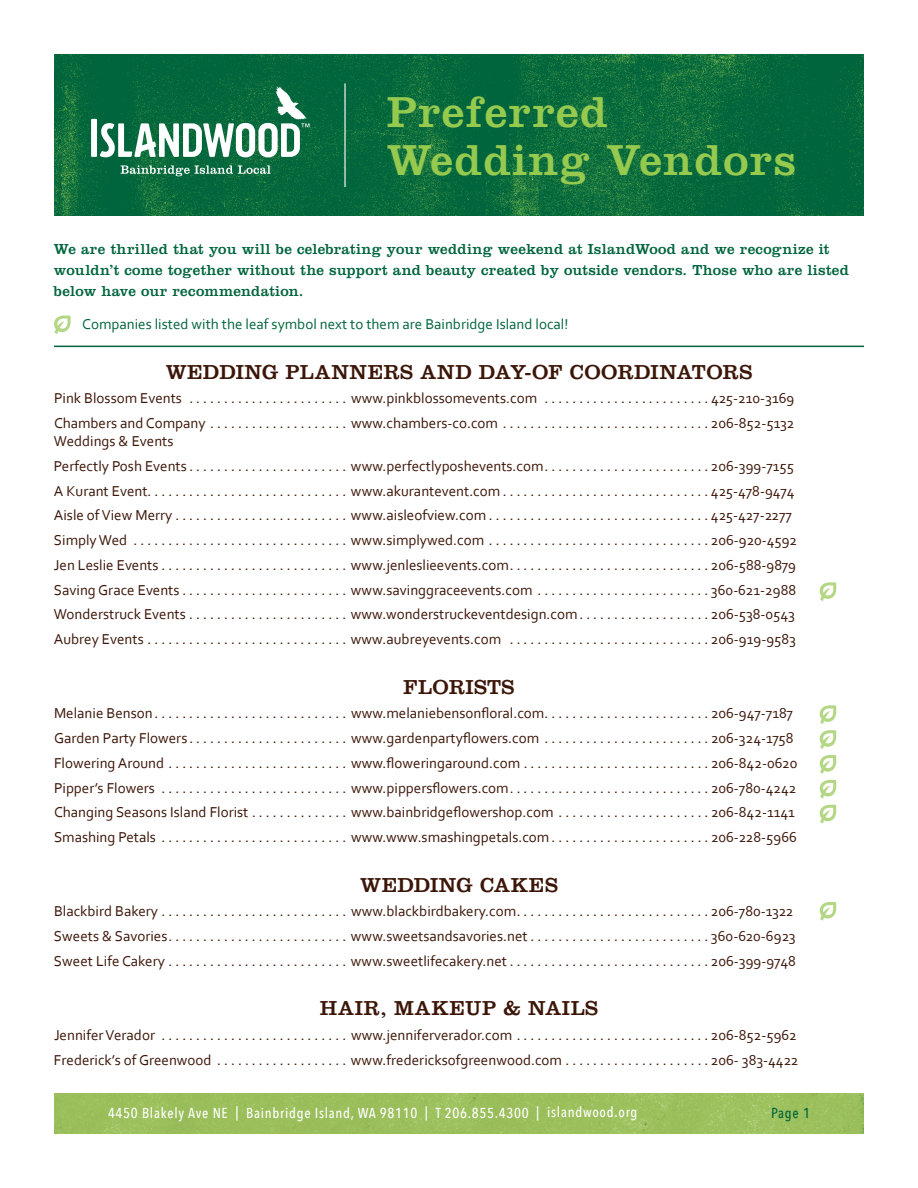
<style>
.page{position:relative;width:918px;height:1188px;background:#fff}
.page>*{position:absolute;margin:0;border:0;box-sizing:border-box;transform-origin:0 0}
.t1{font:45px/48px "Clarendon LT";letter-spacing:.03em;color:#96ca4f}
.t2{font:21px "Clarendon LT";letter-spacing:.025em;color:#3c1608}
.t3{font:15px/24.8px "Corbel";color:#3c1608}
.t4{font:15px/21px "Clarendon LT";letter-spacing:.01em;color:#00653c}
.t5{font:15px "Corbel";color:#00653c}
.t6{font:500 14.4px "Avenir Next Condensed";letter-spacing:.05em;color:#fff}
.t7{font:500 14.4px "Avenir Next Condensed";color:#00653c}
</style>
<div class="page">
<img style="left:54px;top:54px;width:810px;height:162px">
<svg style="left:121px;top:165px;width:150px;height:11px;background:#4c9372"></svg>
<svg style="left:91px;top:87px;width:219px;height:70px"></svg>
<hr style="left:344px;top:83px;width:2px;height:104px;background:#fff">
<img style="left:54px;top:1094px;width:810px;height:40px">
<svg style="left:819px;top:582px;width:18px;height:19px"></svg>
<svg style="left:819px;top:902px;width:18px;height:19px"></svg>
<svg style="left:819px;top:705px;width:18px;height:118px"></svg>
<svg style="left:54px;top:315px;width:17px;height:19px"></svg>
<hr style="left:54px;top:346px;width:810px;height:1px;background:#00653c">
<h1 class="t1" style="left:387px;top:88px;width:411px">Preferred<br>Wedding Vendors</h1>
<p class="t4" style="left:54px;top:239px;width:796px">We are thrilled that you will be celebrating your wedding weekend at IslandWood and we recognize it wouldn’t come together without the support and beauty created by outside vendors. Those who are listed below have our recommendation.</p>
<p class="t5" style="left:82px;top:314px;width:488px">Companies listed with the leaf symbol next to them are Bainbridge Island local!</p>
<h2 class="t2" style="left:166px;top:359px;width:588px">Wedding Planners and Day-of Coordinators</h2>
<p class="t3" style="left:54px;top:386px;width:742px">Pink Blossom Events . . . . . . . . . . . . . . . . . . . . . . . www. pinkblossomevents. com . . . . . . . . . . . . . . . . . . . . . . . 425-210-3169<br>Chambers and Company . . . . . . . . . . . . . . . . . . . . www.chambers-co.com . . . . . . . . . . . . . . . . . . . . . . . . . . . . . 206-852-5132</p>
<p class="t3" style="left:54px;top:428px;width:745px">Weddings &amp; Events<br>Perfectly Posh Events . . . . . . . . . . . . . . . . . . . . . . . www. perfectlyposhevents. com . . . . . . . . . . . . . . . . . . . . . . . 206-399-7155<br>A Kurant Event . . . . . . . . . . . . . . . . . . . . . . . . . . . . . www. akurantevent. com . . . . . . . . . . . . . . . . . . . . . . . . . . . . . 425-478-9474<br>Aisle of View Merry . . . . . . . . . . . . . . . . . . . . . . . . . www.aisleofview.com . . . . . . . . . . . . . . . . . . . . . . . . . . . . . . . 425-427-2277<br>Simply Wed . . . . . . . . . . . . . . . . . . . . . . . . . . . . . . . www.simplywed.com . . . . . . . . . . . . . . . . . . . . . . . . . . . . . . . 206-920-4592<br>Jen Leslie Events . . . . . . . . . . . . . . . . . . . . . . . . . . . www.jenleslieevents.com . . . . . . . . . . . . . . . . . . . . . . . . . . . . 206-588-9879<br>Saving Grace Events . . . . . . . . . . . . . . . . . . . . . . . . www. savinggraceevents. com . . . . . . . . . . . . . . . . . . . . . . . . 360-621-2988<br>Wonderstruck Events . . . . . . . . . . . . . . . . . . . . . . . www.wonderstruckeventdesign.com . . . . . . . . . . . . . . . . . . 206-538-0543<br>Aubrey Events . . . . . . . . . . . . . . . . . . . . . . . . . . . . . www. aubreyevents. com . . . . . . . . . . . . . . . . . . . . . . . . . . . . 206-919-9583</p>
<h2 class="t2" style="left:404px;top:674px;width:112px">Florists</h2>
<p class="t3" style="left:54px;top:701px;width:745px">Melanie Benson . . . . . . . . . . . . . . . . . . . . . . . . . . . . www.melaniebensonfloral.com . . . . . . . . . . . . . . . . . . . . . . . 206-947-7187<br>Garden Party Flowers . . . . . . . . . . . . . . . . . . . . . . . www.gardenpartyflowers.com . . . . . . . . . . . . . . . . . . . . . . . 206-324-1758<br>Flowering Around . . . . . . . . . . . . . . . . . . . . . . . . . . www.floweringaround.com . . . . . . . . . . . . . . . . . . . . . . . . . . 206-842-0620<br>Pipper’s Flowers . . . . . . . . . . . . . . . . . . . . . . . . . . . www.pippersflowers.com . . . . . . . . . . . . . . . . . . . . . . . . . . . . 206-780-4242<br>Changing Seasons Island Florist . . . . . . . . . . . . . . www.bainbridgeflowershop.com . . . . . . . . . . . . . . . . . . . . . 206-842-1141<br>Smashing Petals . . . . . . . . . . . . . . . . . . . . . . . . . . . www.www.smashingpetals.com . . . . . . . . . . . . . . . . . . . . . . 206-228-5966</p>
<h2 class="t2" style="left:360px;top:872px;width:199px">Wedding Cakes</h2>
<p class="t3" style="left:54px;top:899px;width:743px">Blackbird Bakery . . . . . . . . . . . . . . . . . . . . . . . . . . . www. blackbirdbakery.com . . . . . . . . . . . . . . . . . . . . . . . . . . . 206-780-1322<br>Sweets &amp; Savories . . . . . . . . . . . . . . . . . . . . . . . . . . www.sweetsandsavories. net . . . . . . . . . . . . . . . . . . . . . . . . . . 360-620-6923<br>Sweet Life Cakery . . . . . . . . . . . . . . . . . . . . . . . . . . www. sweetlifecakery. net . . . . . . . . . . . . . . . . . . . . . . . . . . . . 206-399-9748</p>
<h2 class="t2" style="left:320px;top:996px;width:280px">Hair, Makeup &amp; Nails</h2>
<p class="t3" style="left:54px;top:1022px;width:746px">Jennifer Verador . . . . . . . . . . . . . . . . . . . . . . . . . . . www.jenniferverador.com . . . . . . . . . . . . . . . . . . . . . . . . . . . 206-852-5962<br>Frederick’s of Greenwood . . . . . . . . . . . . . . . . . . . www.fredericksofgreenwood. com . . . . . . . . . . . . . . . . . . . . 206- 383-4422</p>
<p class="t6" style="left:108px;top:1104px;width:531px">4450 Blakely Ave NE | Bainbridge Island, WA 98110 | T 206.855.4300 | islandwood.org</p>
<p class="t7" style="left:771px;top:1104px;width:40px">Page 1</p>
</div>
